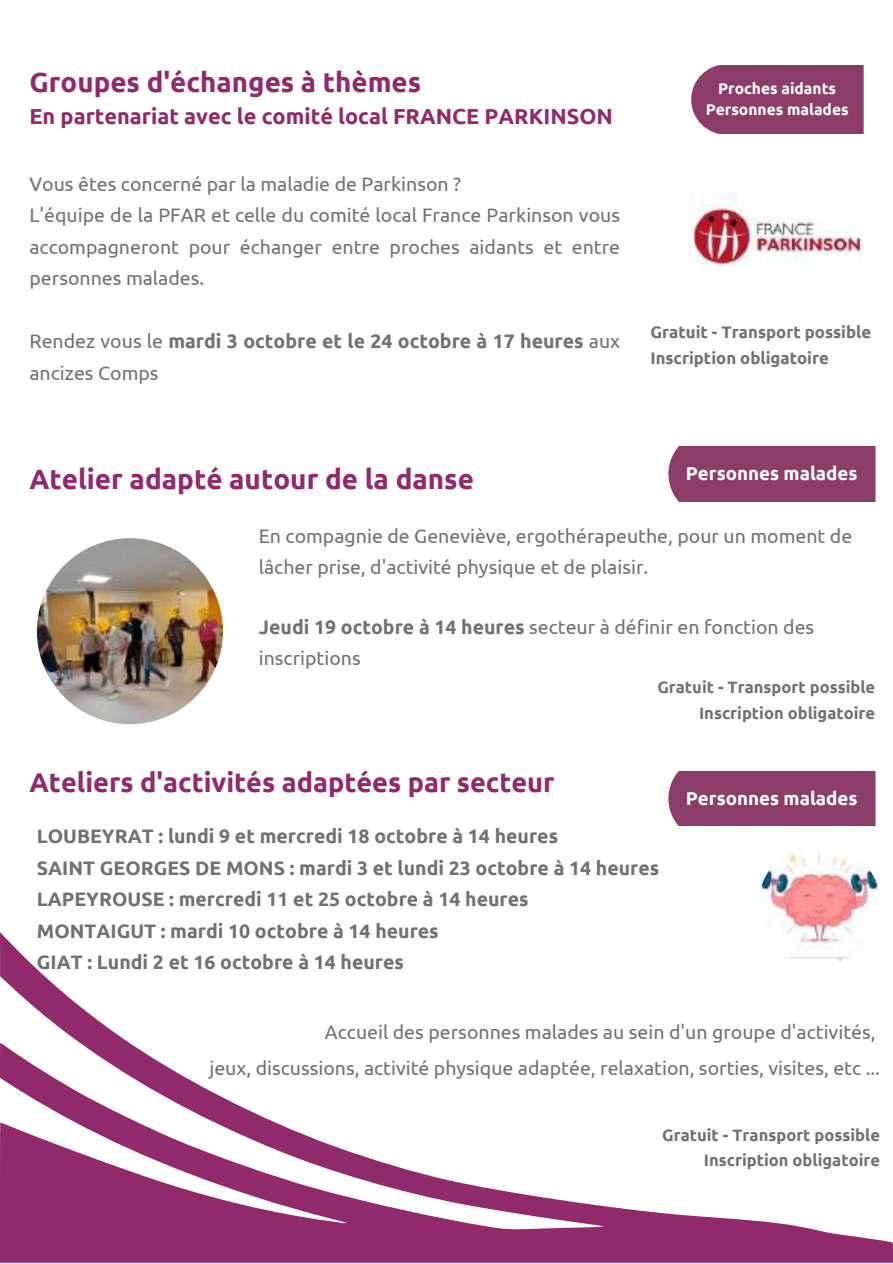
<style>
.page{position:relative;width:893px;height:1264px;background:#fff}
.page>*{position:absolute;margin:0;border:0;box-sizing:border-box;transform-origin:0 0}
.t1{font:700 27.75px "Ubuntu";color:#902a6b}
.t2{font:700 27.15px "Ubuntu";color:#902a6b}
.t3{font:700 21.75px "Ubuntu";color:#902a6b}
.t4{font:19.5px/31.5px "Ubuntu";color:#717171}
.t5{font:700 19.5px/31.5px "Ubuntu";color:#717171}
.t6{font:700 18.75px "Ubuntu";color:#fff}
.t7{font:700 16.65px/26px "Ubuntu";color:#717171}
.t8{font:700 16.5px/24.8px "Ubuntu";color:#717171;text-align:right}
.t9{font:700 15.6px/21.3px "Ubuntu";color:#fff;text-align:center}
.s1{font-weight:400}
.s2{font-weight:700}
</style>
<div class="page">
<div style="left:668px;top:771px;width:207px;height:54px;background:#8c3d67"></div>
<svg style="left:0;top:932px;width:892px;height:330px"></svg>
<img style="left:758px;top:843px;width:122px;height:122px;border-radius:50%">
<img style="left:37px;top:538px;width:186px;height:186px;border-radius:50%">
<div style="left:668px;top:446px;width:207px;height:55px;background:#8c3d67"></div>
<img style="left:689px;top:193px;width:173px;height:73px">
<div style="left:691px;top:66px;width:172px;height:67px;background:#8c3d67"></div>
<h1 class="t1" style="left:29px;top:67px;width:393px">Groupes d'échanges à thèmes</h1>
<p class="t3" style="left:29px;top:104px;width:585px">En partenariat avec le comité local FRANCE PARKINSON</p>
<p class="t4" style="left:29px;top:168px;width:592px">Vous êtes concerné par la maladie de Parkinson ?<br>L'équipe de la PFAR et celle du comité local France Parkinson vous accompagneront pour échanger entre proches aidants et entre personnes malades.</p>
<p class="t9" style="left:705px;top:77px;width:144px">Proches aidants<br>Personnes malades</p>
<p class="t5" style="left:29px;top:325px;width:592px"><span class="s1">Rendez vous le</span> mardi 3 octobre et le 24 octobre à 17 heures <span class="s1">aux ancizes Comps</span></p>
<p class="t7" style="left:650px;top:319px;width:222px">Gratuit - Transport possible<br>Inscription obligatoire</p>
<h1 class="t1" style="left:29px;top:463px;width:446px">Atelier adapté autour de la danse</h1>
<p class="t6" style="left:685px;top:462px;width:173px">Personnes malades</p>
<p class="t4" style="left:259px;top:520px;width:595px;line-height:30.3px">En compagnie de Geneviève, ergothérapeuthe, pour un moment de lâcher prise, d'activité physique et de plaisir.</p>
<p class="t4" style="left:259px;top:612px;width:557px;line-height:30.3px"><span class="s2">Jeudi 19 octobre à 14 heures</span> secteur à définir en fonction des inscriptions</p>
<p class="t8" style="left:657px;top:674px;width:219px">Gratuit - Transport possible</p>
<h2 class="t2" style="left:29px;top:767px;width:526px">Ateliers d'activités adaptées par secteur</h2>
<p class="t5" style="left:37px;top:820px;width:624px">LOUBEYRAT : lundi 9 et mercredi 18 octobre à 14 heures<br>SAINT GEORGES DE MONS : mardi 3 et lundi 23 octobre à 14 heures LAPEYROUSE : mercredi 11 et 25 octobre à 14 heures<br>MONTAIGUT : mardi 10 octobre à 14 heures<br>GIAT : Lundi 2 et 16 octobre à 14 heures</p>
<p class="t8" style="left:699px;top:700px;width:177px">Inscription obligatoire</p>
<p class="t6" style="left:685px;top:787px;width:173px">Personnes malades</p>
<p class="t4" style="left:209px;top:1013px;width:672px;line-height:36px;text-align:right">Accueil des personnes malades au sein d'un groupe d'activités,<br>jeux, discussions, activité physique adaptée, relaxation, sorties, visites, etc ...</p>
<p class="t8" style="left:662px;top:1122px;width:219px">Gratuit - Transport possible<br>Inscription obligatoire</p>
</div>
